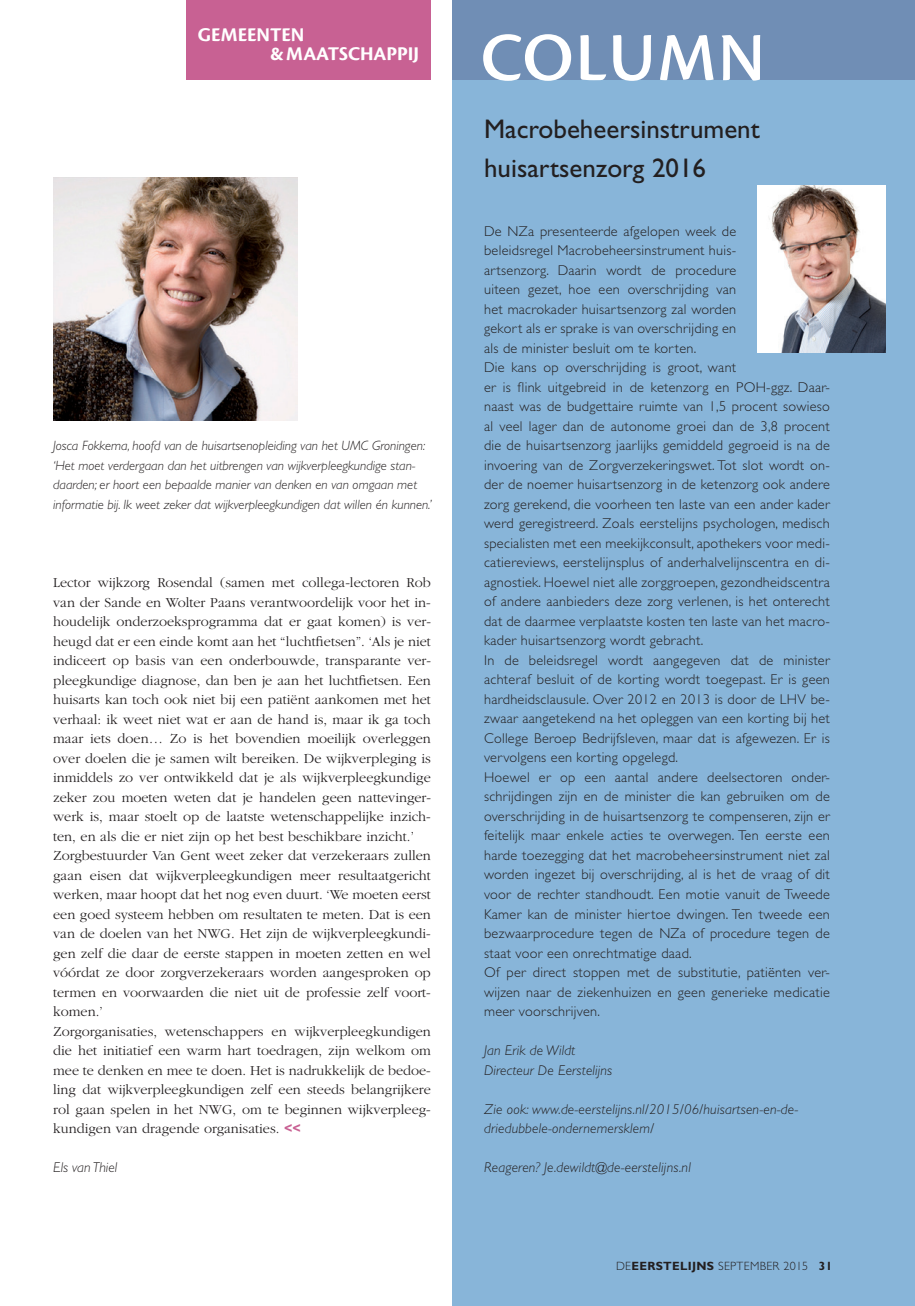
<style>
.page{position:relative;width:915px;height:1306px;background:#fff}
.page>*{position:absolute;margin:0;border:0;box-sizing:border-box;transform-origin:0 0}
.t1{font:71.25px "Cronos MM 574 47";letter-spacing:.03em;color:#fff}
.t2{font:27px/39px "Gill Sans";color:#231f20}
.t3{font:20.25px/19.5px "Cronos MM 700 13";color:#fff}
.t4{font:300 14.25px/19.5px "Gill Sans";letter-spacing:.02em;color:#231f20}
.t5{font:300 14.25px/19.5px "Garamond";color:#231f20}
.t6{font:italic 300 14.25px/19.5px "Gill Sans";letter-spacing:.015em;color:#231f20}
.t7{font:italic 300 13.5px/19.5px "Gill Sans";color:#231f20}
.t8{font:300 12px "Gill Sans";letter-spacing:.025em;color:#231f20}
.s1{font-family:"Gill Sans";font-weight:700;color:#c86193}
.s2{font-weight:700}
</style>
<div class="page">
<div style="left:452px;top:21px;width:462px;height:1284px;background:#88b5d9"></div>
<div style="left:452px;top:0;width:462px;height:80px;background:#708eb5"></div>
<img style="left:757px;top:185px;width:127px;height:168px">
<div style="left:186px;top:0;width:245px;height:80px;background:#c86193"></div>
<img style="left:53px;top:177px;width:245px;height:243px">
<h3 class="t3" style="left:270px;top:25px;width:150px;text-indent:-72px">GEMEENTEN<br>&amp; MAATSCHAPPIJ</h3>
<p class="t7" style="left:53px;top:436px;width:380px">Josca Fokkema, hoofd van de huisartsenopleiding van het UMC Groningen: ‘Het moet verdergaan dan het uitbrengen van wijkverpleegkundige stan&shy;daarden; er hoort een bepaalde manier van denken en van omgaan met informatie bij. Ik weet zeker dat wijkverpleegkundigen dat willen én kunnen.’</p>
<p class="t5" style="left:53px;top:573px;width:379px">Lector wijkzorg Rosendal (samen met collega-lectoren Rob van der Sande en Wolter Paans verantwoordelijk voor het in&shy;houdelijk onderzoeksprogramma dat er gaat komen) is ver&shy;heugd dat er een einde komt aan het “luchtfietsen”. ‘Als je niet indiceert op basis van een onderbouwde, transparante ver&shy;pleegkundige diagnose, dan ben je aan het luchtfietsen. Een huisarts kan toch ook niet bij een patiënt aankomen met het verhaal: ik weet niet wat er aan de hand is, maar ik ga toch maar iets doen… Zo is het bovendien moeilijk overleggen over doelen die je samen wilt bereiken. De wijkverpleging is inmiddels zo ver ontwikkeld dat je als wijkverpleegkundige zeker zou moeten weten dat je handelen geen nattevinger&shy;werk is, maar stoelt op de laatste wetenschappelijke inzich&shy;ten, en als die er niet zijn op het best beschikbare inzicht.’ Zorgbestuurder Van Gent weet zeker dat verzekeraars zullen gaan eisen dat wijkverpleegkundigen meer resultaatgericht werken, maar hoopt dat het nog even duurt. ‘We moeten eerst een goed systeem hebben om resultaten te meten. Dat is een van de doelen van het NWG. Het zijn de wijkverpleegkundi&shy;gen zelf die daar de eerste stappen in moeten zetten en wel vóórdat ze door zorgverzekeraars worden aangesproken op termen en voorwaarden die niet uit de professie zelf voort&shy;komen.’<br>Zorgorganisaties, wetenschappers en wijkverpleegkundigen die het initiatief een warm hart toedragen, zijn welkom om mee te denken en mee te doen. Het is nadrukkelijk de bedoe&shy;ling dat wijkverpleegkundigen zelf een steeds belangrijkere rol gaan spelen in het NWG, om te beginnen wijkverpleeg&shy;kundigen van dragende organisaties. <span class="s1">&lt;&lt;</span></p>
<p class="t6" style="left:53px;top:1157px;width:66px">Els van Thiel</p>
<h1 class="t1" style="left:480px;top:20px;width:285px">COLUMN</h1>
<h2 class="t2" style="left:484px;top:110px;width:277px">Macrobeheersinstrument huisartsenzorg 2016</h2>
<p class="t4" style="left:484px;top:221px;width:347px">De NZa presenteerde afgelopen week de<br>beleidsregel Macrobeheersinstrument huis-<br>artsenzorg. Daarin wordt de procedure<br>uiteen gezet, hoe een overschrijding van<br>het macrokader huisartsenzorg zal worden<br>gekort als er sprake is van overschrijding en<br>als de minister besluit om te korten.<br>Die kans op overschrijding is groot, want<br>er is flink uitgebreid in de ketenzorg en POH-ggz. Daar&shy;naast was de budgettaire ruimte van 1,5 procent sowieso al veel lager dan de autonome groei dan de 3,8 procent die de huisartsenzorg jaarlijks gemiddeld gegroeid is na de invoering van de Zorgverzekeringswet. Tot slot wordt on&shy;der de noemer huisartsenzorg in de ketenzorg ook andere zorg gerekend, die voorheen ten laste van een ander kader werd geregistreerd. Zoals eerstelijns psychologen, medisch specialisten met een meekijkconsult, apothekers voor medi&shy;catiereviews, eerstelijnsplus of anderhalvelijnscentra en di&shy;agnostiek. Hoewel niet alle zorggroepen, gezondheidscentra of andere aanbieders deze zorg verlenen, is het onterecht dat de daarmee verplaatste kosten ten laste van het macro&shy;kader huisartsenzorg wordt gebracht.<br>In de beleidsregel wordt aangegeven dat de minister achteraf besluit of de korting wordt toegepast. Er is geen hardheidsclausule. Over 2012 en 2013 is door de LHV be&shy;zwaar aangetekend na het opleggen van een korting bij het College Beroep Bedrijfsleven, maar dat is afgewezen. Er is vervolgens een korting opgelegd.<br>Hoewel er op een aantal andere deelsectoren onder&shy;schrijdingen zijn en de minister die kan gebruiken om de overschrijding in de huisartsenzorg te compenseren, zijn er feitelijk maar enkele acties te overwegen. Ten eerste een harde toezegging dat het macrobeheersinstrument niet zal worden ingezet bij overschrijding, al is het de vraag of dit voor de rechter standhoudt. Een motie vanuit de Tweede Kamer kan de minister hiertoe dwingen. Ten tweede een bezwaarprocedure tegen de NZa of procedure tegen de staat voor een onrechtmatige daad.<br>Of per direct stoppen met de substitutie, patiënten ver&shy;wijzen naar de ziekenhuizen en geen generieke medicatie meer voorschrijven.</p>
<p class="t6" style="left:484px;top:1040px;width:130px">Jan Erik de Wildt<br>Directeur De Eerstelijns</p>
<p class="t6" style="left:484px;top:1099px;width:315px">Zie ook: www.de-eerstelijns.nl/2015/06/huisartsen-en-de&shy;driedubbele-ondernemersklem/</p>
<p class="t6" style="left:484px;top:1157px;width:208px">Reageren? Je.dewildt@de-eerstelijns.nl</p>
<p class="t8" style="left:616px;top:1258px;width:218px">DE<span class="s2">EERSTELIJNS</span> SEPTEMBER 2015 <span class="s2">31</span></p>
</div>
